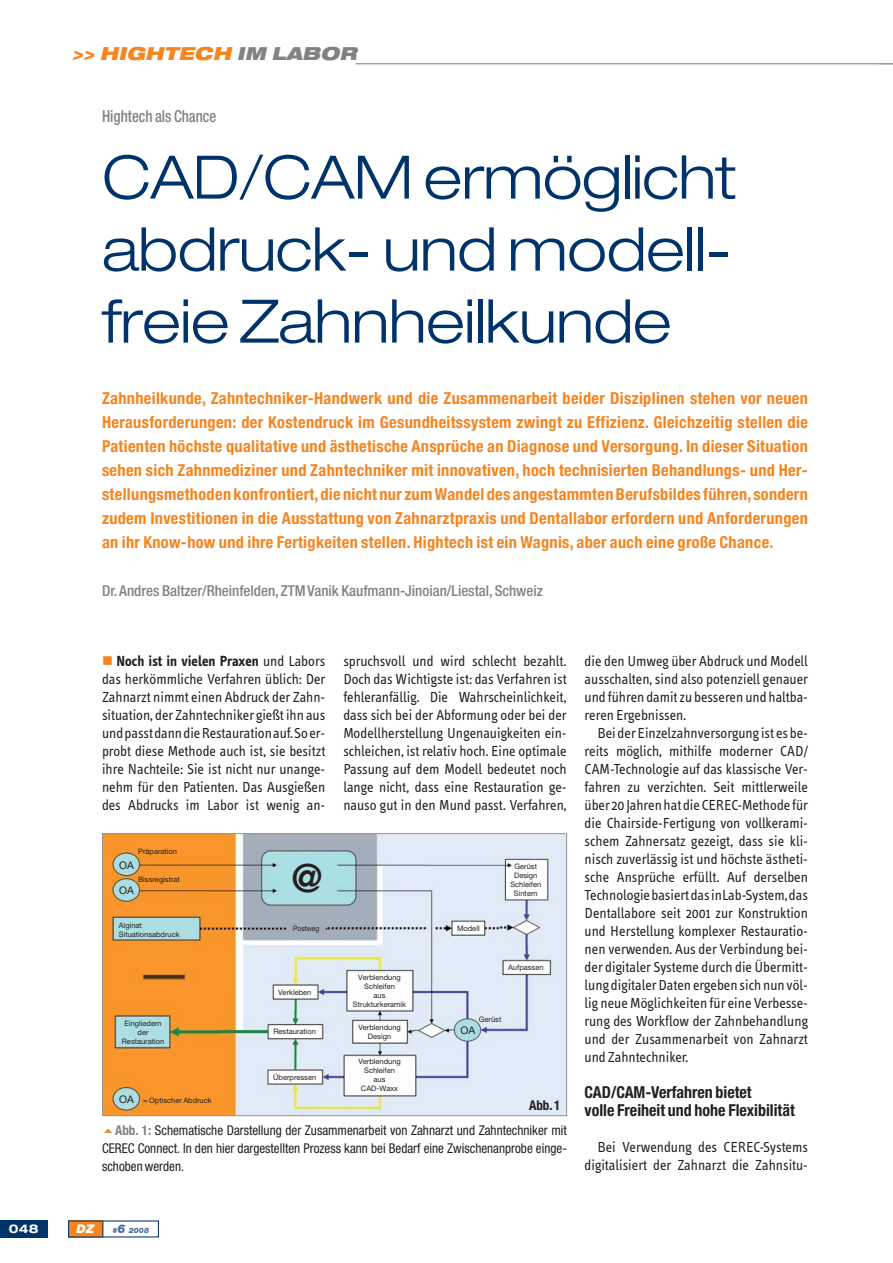
<style>
.page{position:relative;width:893px;height:1263px;background:#fff}
.page>*{position:absolute;margin:0;border:0;box-sizing:border-box;transform-origin:0 0}
.t1{font:300 expanded 60px/72px "Helvetica Neue";letter-spacing:-.01em;color:#003369;text-align:justify}
.t2{font:700 39px "Helvetica Neue";color:#231f20}
.t3{font:italic 900 expanded 18px "Helvetica Neue";color:#f6851f}
.t4{font:700 condensed 16.5px/24px "Helvetica Neue";letter-spacing:.02em;color:#f6851f;text-align:justify}
.t5{font:700 condensed 16.5px/18px "Helvetica Neue";color:#231f20}
.t6{font:500 condensed 16.5px "Helvetica Neue";color:#808284;scale:.9 1}
.t7{font:15px/18px "Info Text";color:#231f20;text-align:justify}
.t8{font:500 condensed 15px "Helvetica Neue";color:#808284}
.t9{font:condensed 13.5px/18px "Helvetica Neue";color:#231f20;text-align:justify}
.t10{font:700 condensed 13.5px "Helvetica Neue";color:#231f20}
.t11{font:700 expanded 12px "Helvetica Neue";color:#fff}
.t12{font:italic 900 12px "Helvetica Neue";color:#fff}
.t13{font:10.5px "Helvetica Neue";color:#231f20}
.t14{font:7.5px/9px "Helvetica Neue";color:#231f20;text-align:center}
.t15{font:7.5px "Helvetica Neue";color:#231f20;scale:.9 1}
.t16{font:italic 900 7.5px "Helvetica Neue";color:#516b98}
.s1{color:#808284}
.s2{font-weight:700}
.s3{font-weight:700;color:#808284}
.s4{font-size:12px}
</style>
<div class="page">
<div style="left:68px;top:1220px;width:35px;height:17px;background:#f6851f"></div>
<div style="left:0;top:1220px;width:48px;height:17px;background:#003369"></div>
<svg style="left:102px;top:1221px;width:1px;height:16px"></svg>
<hr style="left:356px;top:63px;width:537px;height:1px;background:#808284">
<img style="left:104px;top:835px;width:461px;height:279px">
<div style="left:102px;top:833px;width:465px;height:283px;border:1px solid #939598"></div>
<p class="t3" style="left:72px;top:46px;width:290px">&gt;&gt; HIGHTECH <span class="s1">IM LABOR</span></p>
<p class="t6" style="left:102px;top:111px;width:128px">Hightech als Chance</p>
<h1 class="t1" style="left:102px;top:147px;width:636px">CAD/CAM ermöglicht abdruck- und modell&shy;freie Zahnheilkunde</h1>
<p class="t4" style="left:102px;top:388px;width:707px">Zahnheilkunde, Zahntechniker-Handwerk und die Zusammenarbeit beider Disziplinen stehen vor neuen Herausforderungen: der Kostendruck im Gesundheitssystem zwingt zu Effizienz. Gleichzeitig stellen die Patienten höchste qualitative und ästhetische Ansprüche an Diagnose und Versorgung. In dieser Situation sehen sich Zahnmediziner und Zahntechniker mit innovativen, hoch technisierten Behandlungs- und Her&shy;stellungsmethoden konfrontiert,die nicht nur zum Wandel des angestammten Berufsbildes führen,sondern zudem Investitionen in die Ausstattung von Zahnarztpraxis und Dentallabor erfordern und Anforderungen an ihr Know-how und ihre Fertigkeiten stellen. Hightech ist ein Wagnis, aber auch eine große Chance.</p>
<p class="t8" style="left:102px;top:585px;width:442px">Dr. Andres Baltzer/Rheinfelden, ZTM Vanik Kaufmann-Jinoian/Liestal, Schweiz</p>
<p class="t7" style="left:102px;top:654px;width:225px;text-indent:15px"><span class="s2">Noch ist in vielen Praxen</span> und Labors das herkömmliche Verfahren üblich: Der Zahnarzt nimmt einen Abdruck der Zahn&shy;situation, der Zahntechniker gießt ihn aus und passt dann die Restauration auf. So er&shy;probt diese Methode auch ist, sie besitzt ihre Nachteile: Sie ist nicht nur unange&shy;nehm für den Patienten. Das Ausgießen des Abdrucks im Labor ist wenig an-</p>
<p class="t7" style="left:343px;top:654px;width:225px">spruchsvoll und wird schlecht bezahlt.<br>Doch das Wichtigste ist: das Verfahren ist fehleranfällig. Die Wahrscheinlichkeit, dass sich bei der Abformung oder bei der Modellherstellung Ungenauigkeiten ein&shy;schleichen, ist relativ hoch. Eine optimale Passung auf dem Modell bedeutet noch lange nicht, dass eine Restauration ge&shy;nauso gut in den Mund passt. Verfahren,</p>
<p class="t7" style="left:585px;top:654px;width:225px">die den Umweg über Abdruck und Modell ausschalten, sind also potenziell genauer und führen damit zu besseren und haltba&shy;reren Ergebnissen.</p>
<p class="t7" style="left:585px;top:726px;width:225px;text-indent:13px">Bei der Einzelzahnversorgung ist es be&shy;reits möglich, mithilfe moderner CAD/ CAM-Technologie auf das klassische Ver&shy;fahren zu verzichten. Seit mittlerweile über 20 Jahren hat die CEREC-Methode für die Chairside-Fertigung von vollkerami&shy;schem Zahnersatz gezeigt, dass sie kli&shy;nisch zuverlässig ist und höchste ästheti&shy;sche Ansprüche erfüllt. Auf derselben Technologie basiert das inLab-System, das Dentallabore seit 2001 zur Konstruktion und Herstellung komplexer Restauratio&shy;nen verwenden. Aus der Verbindung bei&shy;der digitaler Systeme durch die Übermitt&shy;lung digitaler Daten ergeben sich nun völ&shy;lig neue Möglichkeiten für eine Verbesse&shy;rung des Workflow der Zahnbehandlung und der Zusammenarbeit von Zahnarzt und Zahntechniker.</p>
<p class="t5" style="left:585px;top:1085px;width:212px">CAD/CAM-Verfahren bietet<br>volle Freiheit und hohe Flexibilität</p>
<p class="t7" style="left:585px;top:1140px;width:225px;text-align:right">Bei Verwendung des CEREC-Systems digitalisiert der Zahnarzt die Zahnsitu-</p>
<p class="t14" style="left:138px;top:847px;width:40px">Präparation</p>
<p class="t13" style="left:119px;top:861px;width:16px">OA</p>
<p class="t13" style="left:119px;top:886px;width:16px">OA</p>
<h2 class="t2" style="left:292px;top:864px;width:33px">@</h2>
<p class="t14" style="left:510px;top:863px;width:32px">Gerüst<br>Design<br>Schleifen<br>Sintern</p>
<p class="t14" style="left:138px;top:875px;width:43px">Bissregistrat</p>
<p class="t14" style="left:119px;top:921px;width:62px;text-align:left">Alginat<br>Situationsabdruck</p>
<p class="t14" style="left:457px;top:925px;width:24px">Modell</p>
<p class="t15" style="left:293px;top:926px;width:31px">Postweg</p>
<p class="t14" style="left:508px;top:963px;width:37px">Aufpassen</p>
<p class="t14" style="left:353px;top:974px;width:55px">Verblendung<br>Schleifen<br>aus<br>Strukturkeramik</p>
<p class="t14" style="left:278px;top:988px;width:35px">Verkleben</p>
<p class="t14" style="left:479px;top:1016px;width:24px">Gerüst</p>
<p class="t14" style="left:122px;top:1019px;width:44px">Eingliedern der<br>Restauration</p>
<p class="t14" style="left:358px;top:1024px;width:44px">Verblendung<br>Design</p>
<p class="t14" style="left:358px;top:1058px;width:44px">Verblendung<br>Schleifen aus<br>CAD-Waxx</p>
<p class="t9" style="left:102px;top:1122px;width:466px;text-indent:13px"><span class="s3">Abb. 1:</span> Schematische Darstellung der Zusammenarbeit von Zahnarzt und Zahntechniker mit CEREC Connect. In den hier dargestellten Prozess kann bei Bedarf eine Zwischenanprobe einge&shy;schoben werden.</p>
<p class="t13" style="left:460px;top:1026px;width:16px">OA</p>
<p class="t14" style="left:273px;top:1028px;width:44px">Restauration</p>
<p class="t14" style="left:273px;top:1073px;width:45px">Überpressen</p>
<p class="t13" style="left:119px;top:1095px;width:16px">OA</p>
<p class="t14" style="left:143px;top:1096px;width:70px">= Optischer Abdruck</p>
<p class="t10" style="left:529px;top:1100px;width:33px">Abb. 1</p>
<p class="t11" style="left:9px;top:1224px;width:31px">048</p>
<p class="t12" style="left:77px;top:1224px;width:19px">DZ</p>
<p class="t16" style="left:112px;top:1227px;width:38px">#<span class="s4">6</span> 2008</p>
</div>
